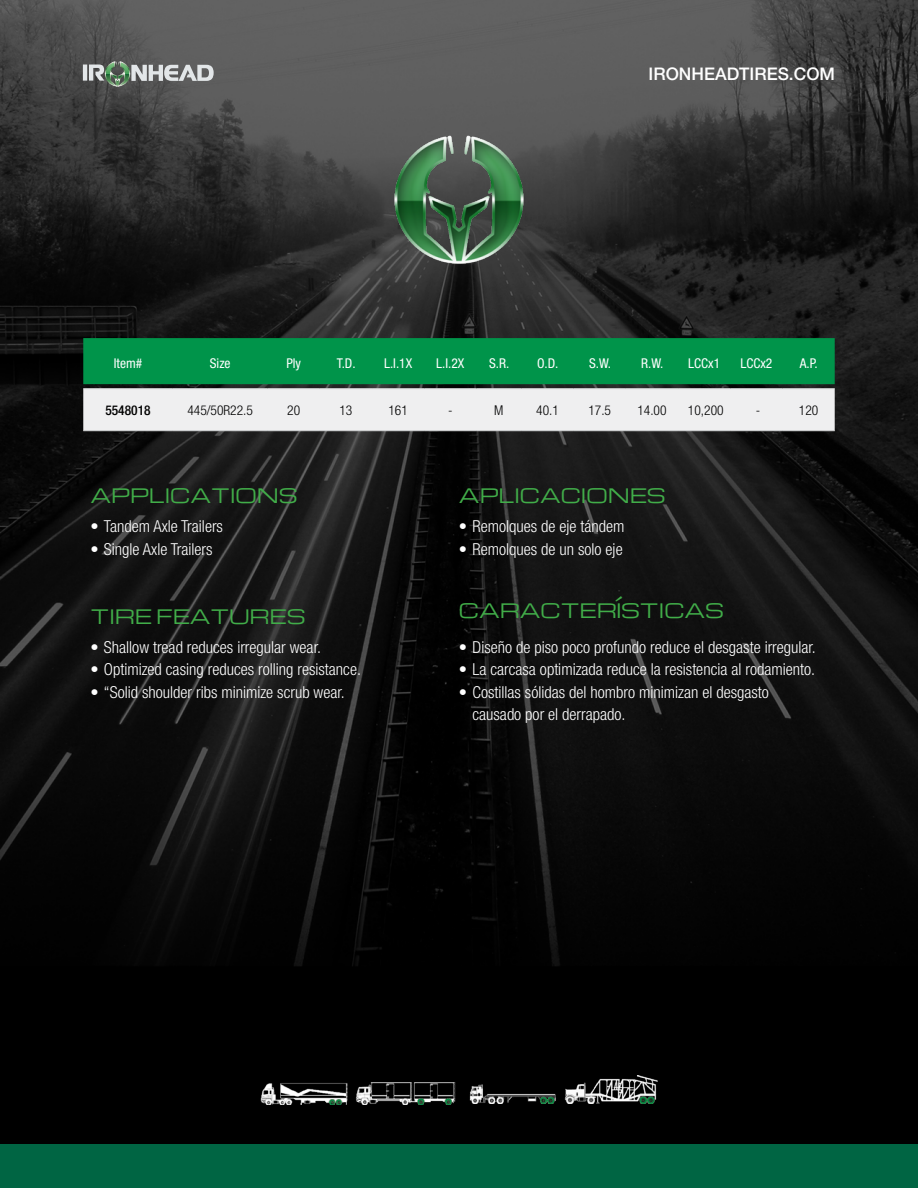
<style>
.page{position:relative;width:918px;height:1188px;background:#fff}
.page>*{position:absolute;margin:0;border:0;box-sizing:border-box;transform-origin:0 0}
.t1{font:19.5px "Michroma";color:#41ad49}
.t2{font:500 17.4px "Helvetica Neue LT Std";color:#fff}
.t3{font:300 condensed 16.5px/22.5px "Helvetica Neue LT Std";color:#fff}
.t4{font:condensed 13.5px "Helvetica Neue LT Std";color:#fff}
.t5{font:300 condensed 13.5px "Helvetica Neue LT Std";color:#000}
.t6{font:500 condensed 13.5px "Helvetica Neue LT Std";color:#000}
</style>
<div class="page">
<img style="left:0;top:0;width:918px;height:1144px">
<div style="left:0;top:1144px;width:918px;height:44px;background:#006543"></div>
<img style="left:389px;top:129px;width:141px;height:141px">
<svg style="left:83px;top:338px;width:752px;height:92px"></svg>
<hr style="left:83px;top:430px;width:90px;height:1px;background:#d1d3d4">
<hr style="left:173px;top:430px;width:95px;height:1px;background:#d1d3d4">
<hr style="left:268px;top:430px;width:52px;height:1px;background:#d1d3d4">
<hr style="left:320px;top:430px;width:52px;height:1px;background:#d1d3d4">
<hr style="left:372px;top:430px;width:52px;height:1px;background:#d1d3d4">
<hr style="left:424px;top:430px;width:52px;height:1px;background:#d1d3d4">
<hr style="left:476px;top:430px;width:45px;height:1px;background:#d1d3d4">
<hr style="left:521px;top:430px;width:53px;height:1px;background:#d1d3d4">
<hr style="left:574px;top:430px;width:52px;height:1px;background:#d1d3d4">
<hr style="left:626px;top:430px;width:52px;height:1px;background:#d1d3d4">
<hr style="left:678px;top:430px;width:52px;height:1px;background:#d1d3d4">
<hr style="left:730px;top:430px;width:53px;height:1px;background:#d1d3d4">
<hr style="left:783px;top:430px;width:52px;height:1px;background:#d1d3d4">
<hr style="left:83px;top:388px;width:90px;height:1px;background:#d1d3d4">
<hr style="left:268px;top:388px;width:52px;height:1px;background:#d1d3d4">
<hr style="left:320px;top:388px;width:52px;height:1px;background:#d1d3d4">
<hr style="left:372px;top:388px;width:52px;height:1px;background:#d1d3d4">
<hr style="left:424px;top:388px;width:52px;height:1px;background:#d1d3d4">
<hr style="left:476px;top:388px;width:45px;height:1px;background:#d1d3d4">
<hr style="left:521px;top:388px;width:53px;height:1px;background:#d1d3d4">
<hr style="left:574px;top:388px;width:52px;height:1px;background:#d1d3d4">
<hr style="left:626px;top:388px;width:52px;height:1px;background:#d1d3d4">
<hr style="left:678px;top:388px;width:52px;height:1px;background:#d1d3d4">
<hr style="left:730px;top:388px;width:53px;height:1px;background:#d1d3d4">
<hr style="left:783px;top:388px;width:52px;height:1px;background:#d1d3d4">
<hr style="left:173px;top:388px;width:95px;height:1px;background:#d1d3d4">
<hr style="left:172px;top:1048px;width:574px;height:2px;background:#000">
<hr style="left:172px;top:1050px;width:2px;height:74px;background:#000">
<hr style="left:744px;top:1050px;width:2px;height:74px;background:#000">
<hr style="left:172px;top:1124px;width:574px;height:1px;background:#000">
<img style="left:258px;top:1076px;width:202px;height:28px">
<img style="left:464px;top:1076px;width:196px;height:28px">
<svg style="left:83px;top:61px;width:131px;height:25px;background:#858c88"></svg>
<p class="t2" style="left:649px;top:64px;width:188px">IRONHEADTIRES.COM</p>
<p class="t4" style="left:114px;top:355px;width:30px">Item#</p>
<p class="t4" style="left:210px;top:355px;width:22px">Size</p>
<p class="t4" style="left:286px;top:355px;width:16px">Ply</p>
<p class="t4" style="left:337px;top:355px;width:20px">T.D.</p>
<p class="t4" style="left:384px;top:355px;width:30px">L.I.1X</p>
<p class="t4" style="left:436px;top:355px;width:30px">L.I.2X</p>
<p class="t4" style="left:489px;top:355px;width:22px">S.R.</p>
<p class="t4" style="left:537px;top:355px;width:23px">O.D.</p>
<p class="t4" style="left:589px;top:355px;width:23px">S.W.</p>
<p class="t4" style="left:641px;top:355px;width:24px">R.W.</p>
<p class="t4" style="left:688px;top:355px;width:33px">LCCx1</p>
<p class="t4" style="left:740px;top:355px;width:33px">LCCx2</p>
<p class="t4" style="left:800px;top:355px;width:19px">A.P.</p>
<p class="t6" style="left:105px;top:402px;width:47px">5548018</p>
<p class="t5" style="left:187px;top:402px;width:67px">445/50R22.5</p>
<p class="t5" style="left:287px;top:402px;width:14px">20</p>
<p class="t5" style="left:339px;top:402px;width:14px">13</p>
<p class="t5" style="left:388px;top:402px;width:21px">161</p>
<p class="t5" style="left:448px;top:402px;width:6px">-</p>
<p class="t5" style="left:494px;top:402px;width:11px">M</p>
<p class="t5" style="left:536px;top:402px;width:24px">40.1</p>
<p class="t5" style="left:588px;top:402px;width:24px">17.5</p>
<p class="t5" style="left:637px;top:402px;width:31px">14.00</p>
<p class="t5" style="left:688px;top:402px;width:37px">10,200</p>
<p class="t5" style="left:756px;top:402px;width:6px">-</p>
<p class="t5" style="left:799px;top:402px;width:21px">120</p>
<p class="t1" style="left:90px;top:485px;width:209px">APPLICATIONS</p>
<p class="t1" style="left:459px;top:485px;width:208px">APLICACIONES</p>
<p class="t3" style="left:90px;top:515px;width:134px">• Tandem Axle Trailers</p>
<p class="t3" style="left:90px;top:537px;width:124px">• Single Axle Trailers</p>
<p class="t3" style="left:459px;top:515px;width:167px">• Remolques de eje tándem</p>
<p class="t3" style="left:459px;top:537px;width:165px">• Remolques de un solo eje</p>
<p class="t1" style="left:90px;top:606px;width:217px">TIRE FEATURES</p>
<p class="t3" style="left:90px;top:636px;width:232px">• Shallow tread reduces irregular wear.</p>
<p class="t3" style="left:90px;top:658px;width:272px">• Optimized casing reduces rolling resistance.</p>
<p class="t3" style="left:90px;top:681px;width:256px">• “Solid shoulder ribs minimize scrub wear.</p>
<p class="t1" style="left:459px;top:599px;width:267px">CARACTERÍSTICAS</p>
<p class="t3" style="left:459px;top:636px;width:358px">• Diseño de piso poco profundo reduce el desgaste irregular.</p>
<p class="t3" style="left:459px;top:658px;width:358px">• La carcasa optimizada reduce la resistencia al rodamiento.</p>
<p class="t3" style="left:472px;top:681px;width:298px;text-indent:-13px">• Costillas sólidas del hombro minimizan el desgasto causado por el derrapado.</p>
</div>
